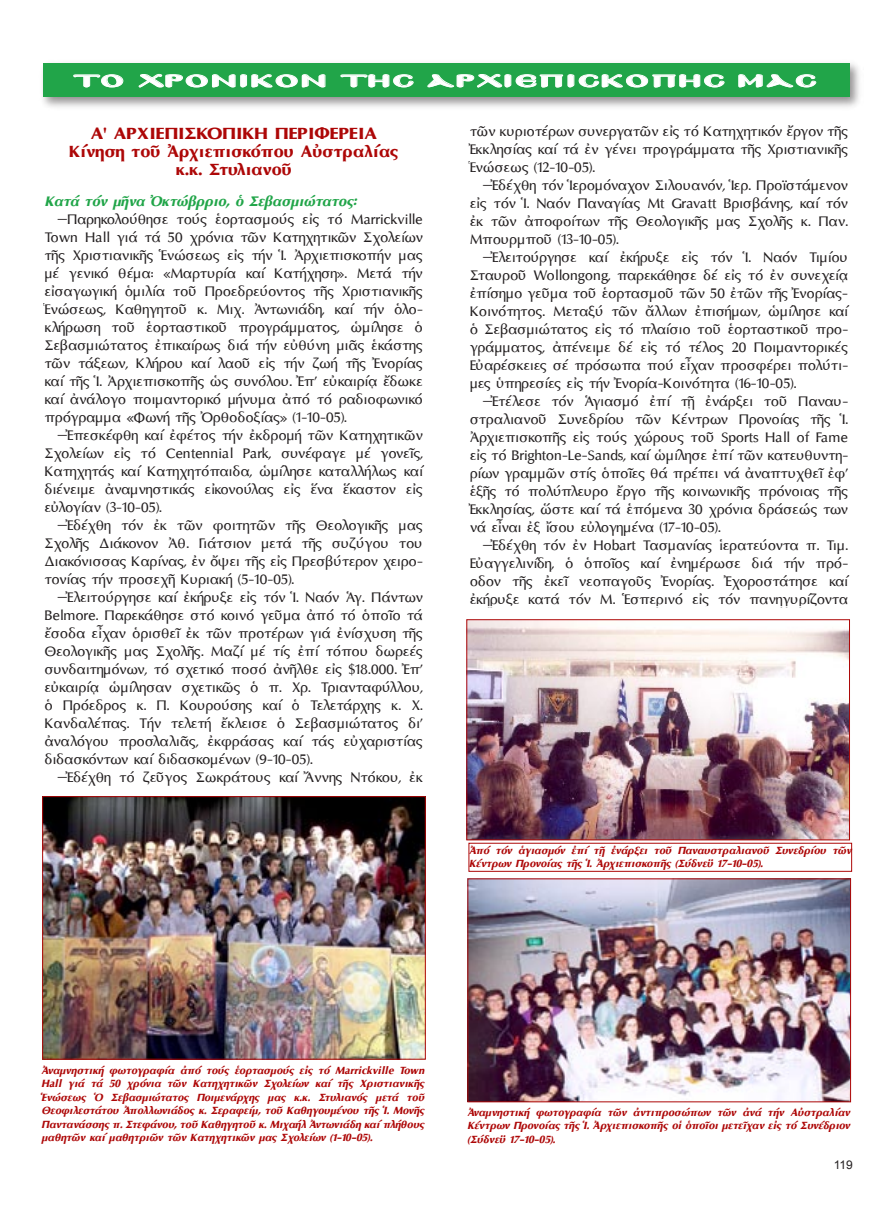
<style>
.page{position:relative;width:893px;height:1212px;background:#fff}
.page>*{position:absolute;margin:0;border:0;box-sizing:border-box;transform-origin:0 0}
.t1{font:700 21px/18px "Mg Optima UC Pol";color:#ad0707;text-align:center;scale:1.14 1}
.t2{font:21px "Mg Byzantine UC Pol Normal";color:#fff;scale:1.62 1}
.t3{font:18px/18px "Mg Optima UC Pol";color:#231f20;text-align:justify}
.t4{font:italic 700 18px "Mg Optima UC Pol";color:#21a549}
.t5{font:italic 700 13.5px/13.5px "Mg Optima UC Pol";color:#ad0707;text-align:justify}
.t6{font:12px "Arial";color:#231f20}
</style>
<div class="page">
<div style="left:39px;top:59px;width:825px;height:52px;background:#231f20;opacity:.5"></div>
<div style="left:43px;top:63px;width:807px;height:34px;background:#21a549"></div>
<svg style="left:73px;top:74px;width:51px;height:14px"></svg>
<svg style="left:138px;top:74px;width:188px;height:14px"></svg>
<svg style="left:340px;top:74px;width:74px;height:14px"></svg>
<svg style="left:427px;top:74px;width:298px;height:14px"></svg>
<svg style="left:738px;top:74px;width:78px;height:14px"></svg>
<img style="left:44px;top:798px;width:379px;height:259px">
<div style="left:42px;top:796px;width:383px;height:263px;border:1px solid #ad0707"></div>
<img style="left:469px;top:621px;width:379px;height:217px">
<div style="left:467px;top:619px;width:383px;height:221px;border:1px solid #ad0707"></div>
<img style="left:470px;top:881px;width:379px;height:219px">
<div style="left:468px;top:879px;width:383px;height:223px;border:1px solid #ad0707"></div>
<p class="t2" style="left:74px;top:65px;width:462px">το χρονικον τησ αρχιεπισκοπησ μασ</p>
<p class="t1" style="left:69px;top:124px;width:290px">A' ΑΡΧΙΕΠΙΣΚΟΠΙΚΗ ΠΕΡΙΦΕΡΕΙΑ<br>Κίνηση τοῦ Ἀρχιεπισκόπου Αὐστραλίας κ.κ. Στυλιανοῦ</p>
<p class="t3" style="left:470px;top:122px;width:380px">τῶν κυριοτέρων συνεργατῶν εἰς τό Κατηχητικόν ἔργον τῆς Ἐκκλησίας καί τά ἐν γένει προγράμματα τῆς Χριστιανικῆς Ἑνώσεως (12-10-05).</p>
<p class="t3" style="left:470px;top:176px;width:380px;text-indent:23px">Ἐδέχθη τόν Ἱερομόναχον Σιλουανόν, Ἱερ. Προϊστάμενον εἰς τόν Ἱ. Ναόν Παναγίας Mt Gravatt Βρισβάνης, καί τόν ἐκ τῶν ἀποφοίτων τῆς Θεολογικῆς μας Σχολῆς κ. Παν.<br>Μπουρμποῦ (13-10-05).</p>
<p class="t3" style="left:470px;top:248px;width:380px;text-indent:23px">Ἐλειτούργησε καί ἐκήρυξε εἰς τόν Ἱ. Ναόν Τιμίου Σταυροῦ Wollongong, παρεκάθησε δέ εἰς τό ἐν συνεχείᾳ ἐπίσημο γεῦμα τοῦ ἑορτασμοῦ τῶν 50 ἐτῶν τῆς Ἐνορίας-Κοινότητος. Μεταξύ τῶν ἄλλων ἐπισήμων, ὡμίλησε καί ὁ Σεβασμιώτατος εἰς τό πλαίσιο τοῦ ἑορταστικοῦ προ&shy;γράμματος, ἀπένειμε δέ εἰς τό τέλος 20 Ποιμαντορικές Εὐαρέσκειες σέ πρόσωπα πού εἶχαν προσφέρει πολύτι&shy;μες ὑπηρεσίες εἰς τήν Ἐνορία-Κοινότητα (16-10-05).</p>
<p class="t3" style="left:470px;top:392px;width:380px;text-indent:23px">Ἐτέλεσε τόν Ἁγιασμό ἐπί τῇ ἐνάρξει τοῦ Παναυ&shy;στραλιανοῦ Συνεδρίου τῶν Κέντρων Προνοίας τῆς Ἱ.<br>Ἀρχιεπισκοπῆς εἰς τούς χώρους τοῦ Sports Hall of Fame εἰς τό Brighton-Le-Sands, καί ὡμίλησε ἐπί τῶν κατευθυντη&shy;ρίων γραμμῶν στίς ὁποῖες θά πρέπει νά ἀναπτυχθεῖ ἐφ’ ἑξῆς τό πολύπλευρο ἔργο τῆς κοινωνικῆς πρόνοιας τῆς Ἐκκλησίας, ὥστε καί τά ἑπόμενα 30 χρόνια δράσεώς των νά εἶναι ἐξ ἴσου εὐλογημένα (17-10-05).</p>
<p class="t3" style="left:470px;top:536px;width:380px;text-indent:23px">Ἐδέχθη τόν ἐν Hobart Τασμανίας ἱερατεύοντα π. Τιμ.<br>Εὐαγγελινίδη, ὁ ὁποῖος καί ἐνημέρωσε διά τήν πρό&shy;οδον τῆς ἐκεῖ νεοπαγοῦς Ἐνορίας. Ἐχοροστάτησε καί ἐκήρυξε κατά τόν Μ. Ἑσπερινό εἰς τόν πανηγυρίζοντα</p>
<p class="t4" style="left:45px;top:192px;width:313px">Κατά τόν μῆνα Ὀκτώβρριο, ὁ Σεβασμιώτατος:</p>
<p class="t3" style="left:45px;top:210px;width:380px;text-indent:23px">Παρηκολούθησε τούς ἑορτασμούς εἰς τό Marrickville Town Hall γιά τά 50 χρόνια τῶν Κατηχητικῶν Σχολείων τῆς Χριστιανικῆς Ἑνώσεως εἰς τήν Ἱ. Ἀρχιεπισκοπήν μας μέ γενικό θέμα: «Μαρτυρία καί Κατήχηση». Μετά τήν εἰσαγωγική ὁμιλία τοῦ Προεδρεύοντος τῆς Χριστιανικῆς Ἑνώσεως, Καθηγητοῦ κ. Μιχ. Ἀντωνιάδη, καί τήν ὁλο&shy;κλήρωση τοῦ ἑορταστικοῦ προγράμματος, ὡμίλησε ὁ Σεβασμιώτατος ἐπικαίρως διά τήν εὐθύνη μιᾶς ἑκάστης τῶν τάξεων, Κλήρου καί λαοῦ εἰς τήν ζωή τῆς Ἐνορίας καί τῆς Ἱ. Ἀρχιεπισκοπῆς ὡς συνόλου. Ἐπ’ εὐκαιρίᾳ ἔδωκε καί ἀνάλογο ποιμαντορικό μήνυμα ἀπό τό ραδιοφωνικό πρόγραμμα «Φωνή τῆς Ὀρθοδοξίας» (1-10-05).</p>
<p class="t3" style="left:45px;top:426px;width:380px;text-indent:23px">Ἐπεσκέφθη καί ἐφέτος τήν ἐκδρομή τῶν Κατηχητικῶν Σχολείων εἰς τό Centennial Park, συνέφαγε μέ γονεῖς, Κατηχητάς καί Κατηχητόπαιδα, ὡμίλησε καταλλήλως καί διένειμε ἀναμνηστικάς εἰκονούλας εἰς ἕνα ἕκαστον εἰς εὐλογίαν (3-10-05).</p>
<p class="t3" style="left:45px;top:516px;width:380px;text-indent:23px">Ἐδέχθη τόν ἐκ τῶν φοιτητῶν τῆς Θεολογικῆς μας Σχολῆς Διάκονον Ἀθ. Γιάτσιον μετά τῆς συζύγου του Διακόνισσας Καρίνας, ἐν ὄψει τῆς εἰς Πρεσβύτερον χειρο&shy;τονίας τήν προσεχῆ Κυριακή (5-10-05).</p>
<p class="t3" style="left:45px;top:588px;width:380px;text-indent:23px">Ἐλειτούργησε καί ἐκήρυξε εἰς τόν Ἱ. Ναόν Ἁγ. Πάντων Belmore. Παρεκάθησε στό κοινό γεῦμα ἀπό τό ὁποῖο τά ἔσοδα εἶχαν ὁρισθεῖ ἐκ τῶν προτέρων γιά ἐνίσχυση τῆς Θεολογικῆς μας Σχολῆς. Μαζί μέ τίς ἐπί τόπου δωρεές συνδαιτημόνων, τό σχετικό ποσό ἀνῆλθε εἰς $18.000. Ἐπ’ εὐκαιρίᾳ ὡμίλησαν σχετικῶς ὁ π. Χρ. Τριανταφύλλου, ὁ Πρόεδρος κ. Π. Κουρούσης καί ὁ Τελετάρχης κ. Χ.<br>Κανδαλέπας. Τήν τελετή ἔκλεισε ὁ Σεβασμιώτατος δι’ ἀναλόγου προσλαλιᾶς, ἐκφράσας καί τάς εὐχαριστίας διδασκόντων καί διδασκομένων (9-10-05).</p>
<p class="t3" style="left:67px;top:768px;width:357px">Ἐδέχθη τό ζεῦγος Σωκράτους καί Ἄννης Ντόκου, ἐκ</p>
<p class="t5" style="left:469px;top:843px;width:384px">Ἀπό τόν ἁγιασμόν ἐπί τῇ ἐνάρξει τοῦ Παναυστραλιανοῦ Συνεδρίου τῶν<br>Κέντρων Προνοίας τῆς Ἱ. Ἀρχιεπισκοπῆς (Σύδνεϋ 17-10-05).</p>
<p class="t5" style="left:42px;top:1063px;width:384px">Ἀναμνηστική φωτογραφία ἀπό τούς ἑορτασμούς εἰς τό Marrickville Town Hall γιά τά 50 χρόνια τῶν Κατηχητικῶν Σχολείων καί τῆς Χριστιανικῆς Ἑνώσεως Ὁ Σεβασμιώτατος Ποιμενάρχης μας κ.κ. Στυλιανός μετά τοῦ Θεοφιλεστάτου Ἀπολλωνιάδος κ. Σεραφείμ, τοῦ Καθηγουμένου τῆς Ἱ. Μονῆς Παντανάσσης π. Στεφάνου, τοῦ Καθηγητοῦ κ. Μιχαήλ Ἀντωνιάδη καί πλήθους μαθητῶν καί μαθητριῶν τῶν Κατηχητικῶν μας Σχολείων (1-10-05).</p>
<p class="t5" style="left:467px;top:1105px;width:384px">Ἀναμνηστική φωτογραφία τῶν ἀντιπροσώπων τῶν ἀνά τήν Αὐστραλίαν Κέντρων Προνοίας τῆς Ἱ. Ἀρχιεπισκοπῆς οἱ ὁποῖοι μετεῖχαν εἰς τό Συνέδριον (Σύδνεϋ 17-10-05).</p>
<p class="t6" style="left:834px;top:1157px;width:21px">119</p>
</div>
